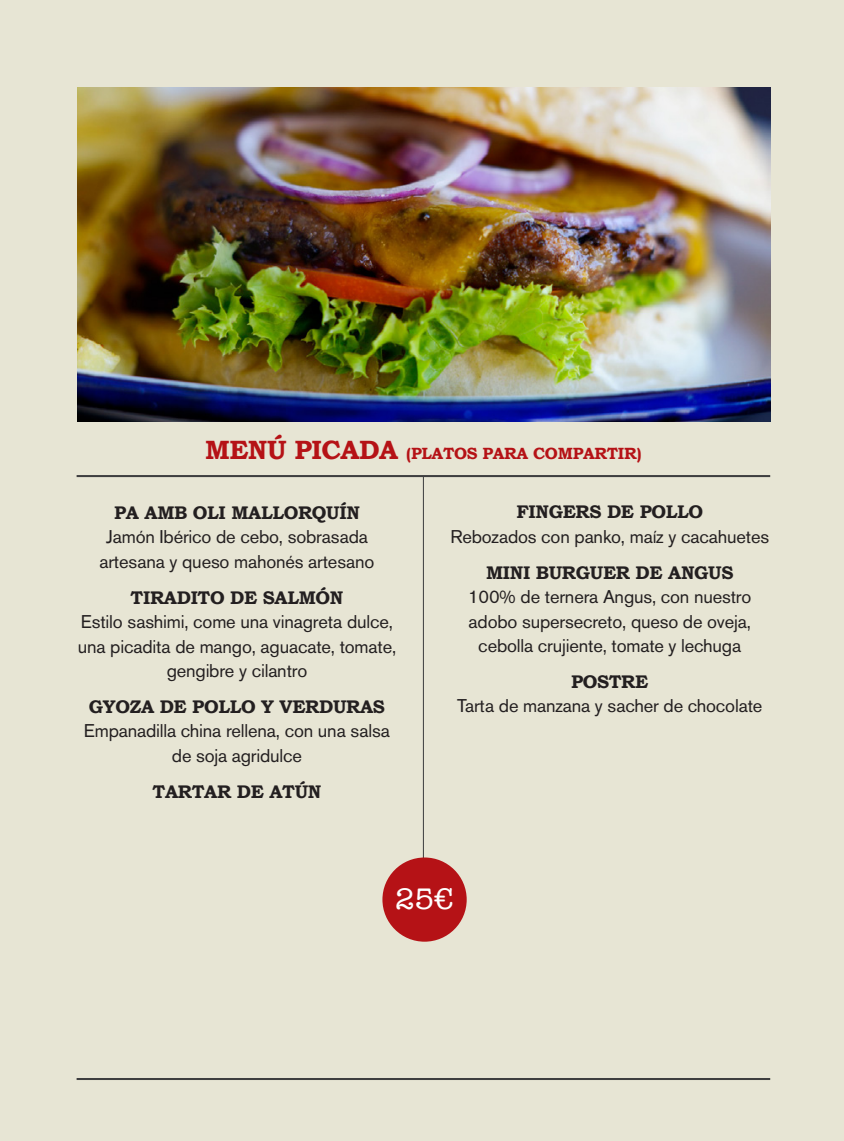
<style>
.page{position:relative;width:844px;height:1141px;background:#fff}
.page>*{position:absolute;margin:0;border:0;box-sizing:border-box;transform-origin:0 0}
.t1{font:30.45px "American Typewriter";color:#fff}
.t2{font:18.38px/24.3px "Akzidenz Grotesk BE";letter-spacing:-.01em;color:#231f20;text-align:center}
.t3{font:700 18.38px "Bookman Old Style";letter-spacing:-.02em;color:#231f20}
.t4{font:700 16.28px "Bookman Old Style";letter-spacing:-.02em;color:#b51216}
.s1{font-size:26.43px}
</style>
<div class="page">
<div style="left:0;top:0;width:843px;height:1141px;background:#e7e5d4"></div>
<hr style="left:77px;top:475px;width:693px;height:2px;background:#3e3e3f">
<hr style="left:423px;top:477px;width:1px;height:424px;background:#3e3e3f">
<div style="left:382px;top:857px;width:84px;height:85px;background:#b51216;border-radius:50%"></div>
<img style="left:78px;top:87px;width:692px;height:335px">
<hr style="left:77px;top:1078px;width:693px;height:2px;background:#3e3e3f">
<p class="t4" style="left:205px;top:444px;width:438px"><span class="s1">MENÚ PICADA</span> (PLATOS PARA COMPARTIR)</p>
<p class="t3" style="left:114px;top:502px;width:247px">PA AMB OLI MALLORQUÍN</p>
<p class="t2" style="left:99px;top:525px;width:276px">Jamón Ibérico de cebo, sobrasada artesana y queso mahonés artesano</p>
<p class="t3" style="left:130px;top:586px;width:214px">TIRADITO DE SALMÓN</p>
<p class="t2" style="left:78px;top:610px;width:320px">Estilo sashimi, come una vinagreta dulce, una picadita de mango, aguacate, tomate, gengibre y cilantro</p>
<p class="t3" style="left:89px;top:696px;width:297px">GYOZA DE POLLO Y VERDURAS</p>
<p class="t2" style="left:84px;top:719px;width:307px">Empanadilla china rellena, con una salsa de soja agridulce</p>
<p class="t3" style="left:152px;top:780px;width:170px">TARTAR DE ATÚN</p>
<p class="t3" style="left:516px;top:501px;width:188px">FINGERS DE POLLO</p>
<p class="t2" style="left:450px;top:524px;width:320px">Rebozados con panko, maíz y cacahuetes</p>
<p class="t3" style="left:486px;top:561px;width:249px">MINI BURGUER DE ANGUS</p>
<p class="t2" style="left:468px;top:585px;width:285px">100% de ternera Angus, con nuestro adobo supersecreto, queso de oveja, cebolla crujiente, tomate y lechuga</p>
<p class="t3" style="left:571px;top:671px;width:79px">POSTRE</p>
<p class="t2" style="left:457px;top:694px;width:306px">Tarta de manzana y sacher de chocolate</p>
<h1 class="t1" style="left:395px;top:876px;width:60px">25€</h1>
</div>
